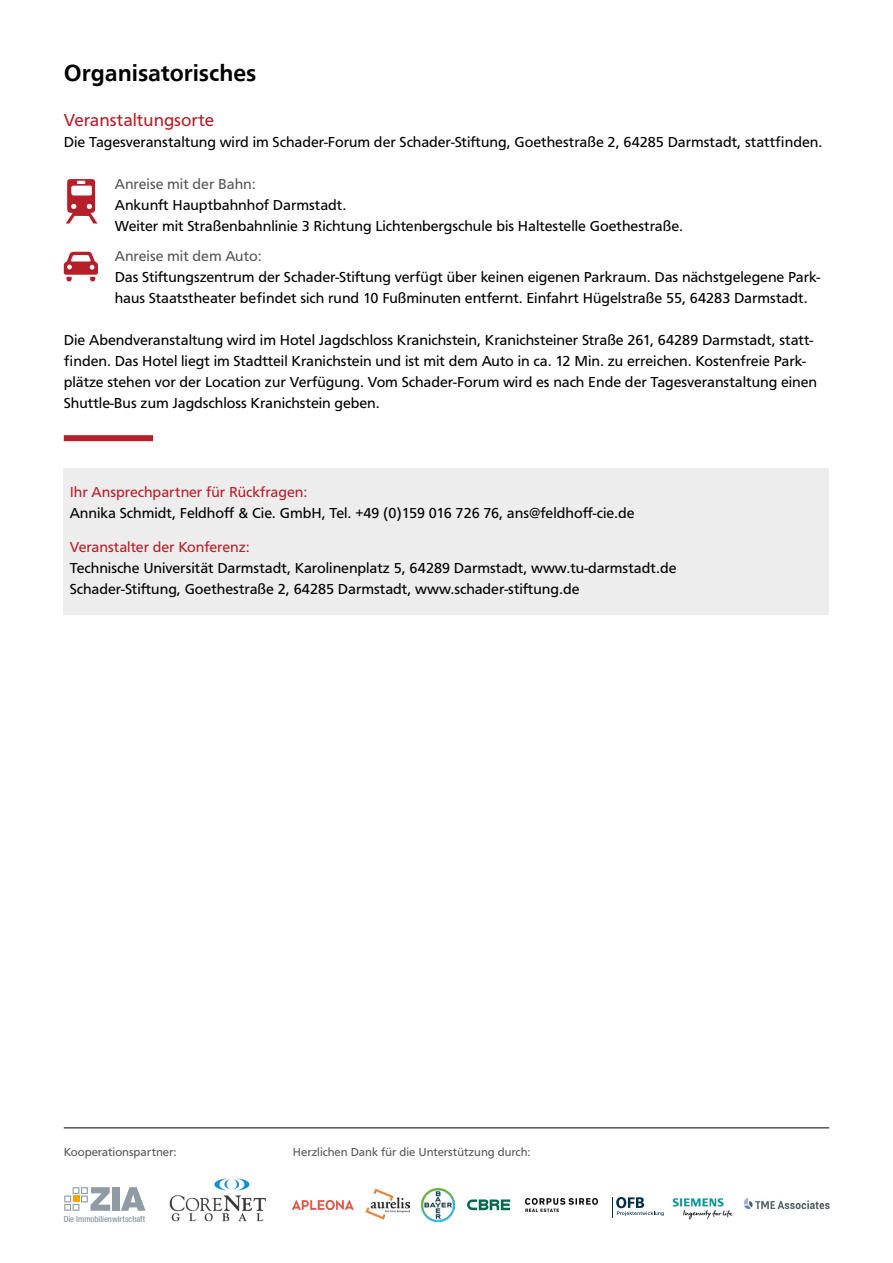
<style>
.page{position:relative;width:893px;height:1263px;background:#fff}
.page>*{position:absolute;margin:0;border:0;box-sizing:border-box;transform-origin:0 0}
.t1{font:500 24px "Front Page Pro";color:#000}
.t2{font:18px "Front Page Pro";color:#b61f29}
.t3{font:15px/21px "Front Page Pro";color:#000}
.t4{font:15px "Front Page Pro";color:#b61f29}
.t5{font:15px "Front Page Pro";color:#575756}
.t6{font:12px "Front Page Pro";color:#575756}
.t7{font:500 condensed 8.55px "Helvetica Neue";letter-spacing:-.005em;color:#8f9aa4}
</style>
<div class="page">
<div style="left:64px;top:468px;width:765px;height:146px;background:#ededed"></div>
<div style="left:64px;top:435px;width:89px;height:6px;background:#b61f29"></div>
<svg style="left:66px;top:179px;width:32px;height:45px"></svg>
<svg style="left:64px;top:252px;width:34px;height:30px"></svg>
<hr style="left:64px;top:1127px;width:765px;height:1px;background:#000">
<img style="left:169px;top:1178px;width:97px;height:44px">
<svg style="left:121px;top:1187px;width:25px;height:24px"></svg>
<div style="left:112px;top:1187px;width:8px;height:24px;background:#8f9aa4"></div>
<svg style="left:64px;top:1187px;width:46px;height:24px"></svg>
<img style="left:525px;top:1198px;width:72px;height:13px">
<svg style="left:467px;top:1199px;width:43px;height:11px"></svg>
<img style="left:366px;top:1188px;width:44px;height:32px">
<img style="left:422px;top:1188px;width:33px;height:34px">
<img style="left:743px;top:1197px;width:87px;height:13px">
<img style="left:672px;top:1198px;width:61px;height:22px">
<svg style="left:612px;top:1197px;width:52px;height:20px"></svg>
<img style="left:293px;top:1201px;width:61px;height:8px">
<h1 class="t1" style="left:64px;top:55px;width:194px">Organisatorisches</h1>
<p class="t2" style="left:64px;top:107px;width:152px">Veranstaltungsorte</p>
<p class="t3" style="left:64px;top:130px;width:760px">Die Tagesveranstaltung wird im Schader-Forum der Schader-Stiftung, Goethestraße 2, 64285 Darmstadt, stattfinden.</p>
<p class="t5" style="left:115px;top:173px;width:142px">Anreise mit der Bahn:</p>
<p class="t3" style="left:115px;top:193px;width:570px">Ankunft Hauptbahnhof Darmstadt.<br>Weiter mit Straßenbahnlinie 3 Richtung Lichtenbergschule bis Haltestelle Goethestraße.</p>
<p class="t5" style="left:115px;top:245px;width:148px">Anreise mit dem Auto:</p>
<p class="t3" style="left:115px;top:265px;width:707px">Das Stiftungszentrum der Schader-Stiftung verfügt über keinen eigenen Parkraum. Das nächstgelegene Park&shy;haus Staatstheater befindet sich rund 10 Fußminuten entfernt. Einfahrt Hügelstraße 55, 64283 Darmstadt.</p>
<p class="t3" style="left:64px;top:328px;width:755px">Die Abendveranstaltung wird im Hotel Jagdschloss Kranichstein, Kranichsteiner Straße 261, 64289 Darmstadt, statt&shy;finden. Das Hotel liegt im Stadtteil Kranichstein und ist mit dem Auto in ca. 12 Min. zu erreichen. Kostenfreie Park&shy;plätze stehen vor der Location zur Verfügung. Vom Schader-Forum wird es nach Ende der Tagesveranstaltung einen Shuttle-Bus zum Jagdschloss Kranichstein geben.</p>
<p class="t4" style="left:70px;top:481px;width:239px">Ihr Ansprechpartner für Rückfragen:</p>
<p class="t3" style="left:70px;top:501px;width:566px">Annika Schmidt, Feldhoff &amp; Cie. GmbH, Tel. +49 (0)159 016 726 76, ans@feldhoff-cie.de</p>
<p class="t4" style="left:70px;top:536px;width:182px">Veranstalter der Konferenz:</p>
<p class="t3" style="left:70px;top:556px;width:608px">Technische Universität Darmstadt, Karolinenplatz 5, 64289 Darmstadt, www.tu-darmstadt.de<br>Schader-Stiftung, Goethestraße 2, 64285 Darmstadt, www.schader-stiftung.de</p>
<p class="t6" style="left:64px;top:1143px;width:114px">Kooperationspartner:</p>
<p class="t7" style="left:64px;top:1213px;width:83px">Die Immobilienwirtschaft</p>
<p class="t6" style="left:293px;top:1143px;width:239px">Herzlichen Dank für die Unterstützung durch:</p>
</div>
